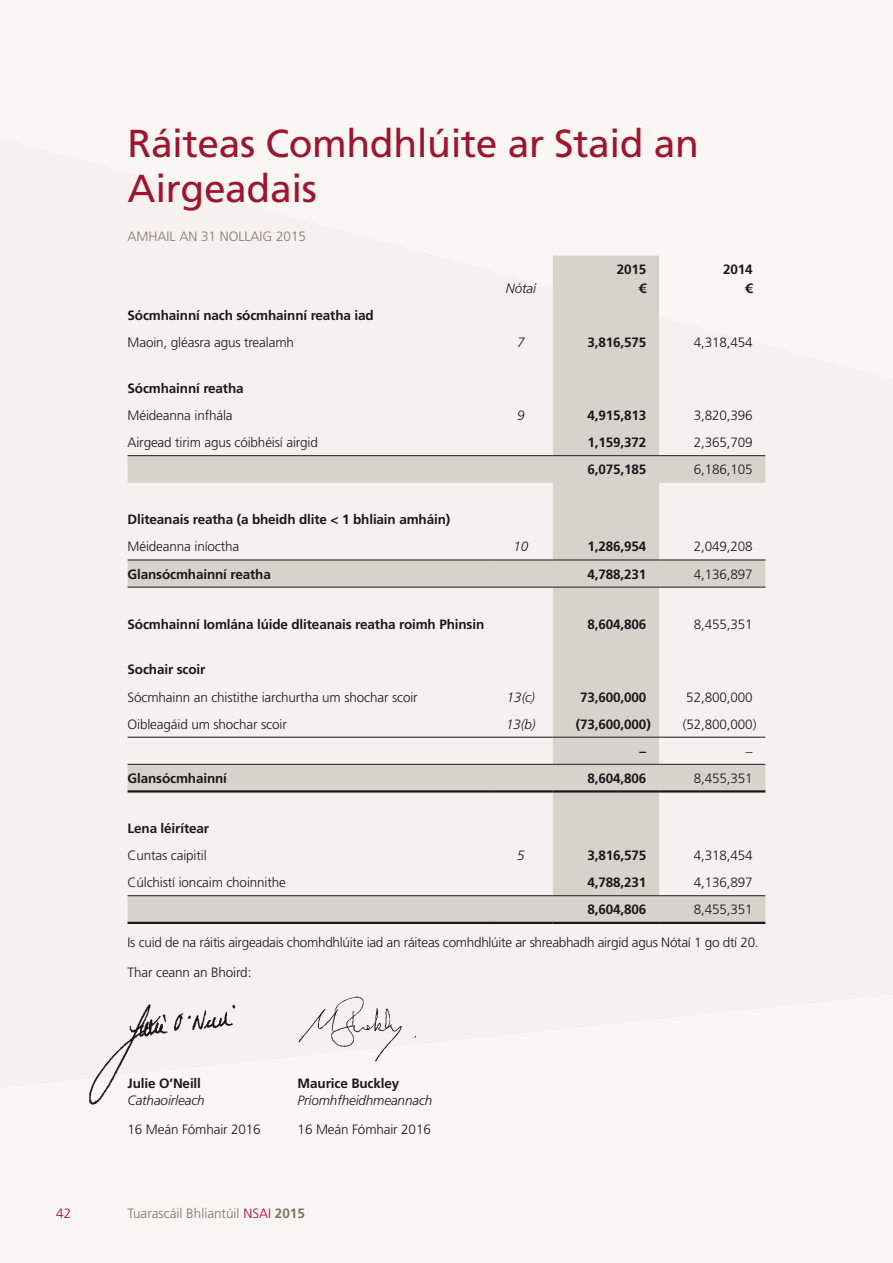
<style>
.page{position:relative;width:893px;height:1263px;background:#f9f6f4}
.page>*{position:absolute;margin:0;border:0;box-sizing:border-box;transform-origin:0 0}
.t1{font:39px/45px "Frutiger LT Std";letter-spacing:-.01em;color:#9d152e}
.t2{font:300 13.5px/29.2px "Frutiger LT Std";letter-spacing:-.01em;color:#1a171c}
.t3{font:700 13.5px "Frutiger LT Std";letter-spacing:-.01em;color:#1a171c}
.t4{font:italic 300 13.5px "Frutiger LT Std";letter-spacing:-.01em;color:#1a171c}
.t5{font:300 13.5px "Frutiger LT Std";color:#81725f}
.t6{font:300 13.5px "Frutiger LT Std";color:#867870}
.t7{font:300 13.5px "Frutiger LT Std";color:#b30034}
.s1{color:#b30034}
.s2{font-weight:700}
</style>
<div class="page">
<svg style="left:128px;top:256px;width:637px;height:666px"></svg>
<hr style="left:128px;top:455px;width:361px;height:1px;background:#1a171c">
<hr style="left:489px;top:455px;width:64px;height:1px;background:#1a171c">
<hr style="left:553px;top:455px;width:106px;height:1px;background:#1a171c">
<hr style="left:659px;top:455px;width:106px;height:1px;background:#1a171c">
<hr style="left:128px;top:560px;width:361px;height:1px;background:#1a171c">
<hr style="left:489px;top:560px;width:64px;height:1px;background:#1a171c">
<hr style="left:553px;top:560px;width:106px;height:1px;background:#1a171c">
<hr style="left:659px;top:560px;width:106px;height:1px;background:#1a171c">
<hr style="left:128px;top:737px;width:361px;height:1px;background:#1a171c">
<hr style="left:489px;top:737px;width:64px;height:1px;background:#1a171c">
<hr style="left:553px;top:737px;width:106px;height:1px;background:#1a171c">
<hr style="left:659px;top:737px;width:106px;height:1px;background:#1a171c">
<hr style="left:128px;top:764px;width:361px;height:1px;background:#1a171c">
<hr style="left:489px;top:764px;width:64px;height:1px;background:#1a171c">
<hr style="left:553px;top:764px;width:106px;height:1px;background:#1a171c">
<hr style="left:659px;top:764px;width:106px;height:1px;background:#1a171c">
<hr style="left:128px;top:790px;width:361px;height:2px;background:#1a171c">
<hr style="left:489px;top:790px;width:64px;height:2px;background:#1a171c">
<hr style="left:553px;top:790px;width:106px;height:2px;background:#1a171c">
<hr style="left:659px;top:790px;width:106px;height:2px;background:#1a171c">
<hr style="left:128px;top:895px;width:361px;height:1px;background:#1a171c">
<hr style="left:489px;top:895px;width:64px;height:1px;background:#1a171c">
<hr style="left:553px;top:895px;width:106px;height:1px;background:#1a171c">
<hr style="left:659px;top:895px;width:106px;height:1px;background:#1a171c">
<hr style="left:128px;top:922px;width:361px;height:2px;background:#1a171c">
<hr style="left:489px;top:922px;width:64px;height:2px;background:#1a171c">
<hr style="left:553px;top:922px;width:106px;height:2px;background:#1a171c">
<hr style="left:659px;top:922px;width:106px;height:2px;background:#1a171c">
<hr style="left:128px;top:587px;width:361px;height:1px;background:#1a171c">
<hr style="left:489px;top:587px;width:64px;height:1px;background:#1a171c">
<hr style="left:553px;top:587px;width:106px;height:1px;background:#1a171c">
<hr style="left:659px;top:587px;width:106px;height:1px;background:#1a171c">
<img style="left:89px;top:1004px;width:147px;height:101px">
<img style="left:298px;top:996px;width:119px;height:66px">
<h1 class="t1" style="left:128px;top:121px;width:573px">Ráiteas Comhdhlúite ar Staid an<br>Airgeadais</h1>
<p class="t6" style="left:128px;top:229px;width:180px">AMHAIL AN 31 NOLLAIG 2015</p>
<p class="t3" style="left:617px;top:262px;width:31px">2015</p>
<p class="t3" style="left:723px;top:262px;width:31px">2014</p>
<p class="t4" style="left:506px;top:280px;width:32px">Nótaí</p>
<p class="t3" style="left:639px;top:280px;width:9px">€</p>
<p class="t3" style="left:745px;top:280px;width:9px">€</p>
<p class="t3" style="left:128px;top:307px;width:248px">Sócmhainní nach sócmhainní reatha iad</p>
<p class="t2" style="left:128px;top:328px;width:168px">Maoin, gléasra agus trealamh</p>
<p class="t4" style="left:517px;top:335px;width:9px">7</p>
<p class="t3" style="left:587px;top:334px;width:60px">3,816,575</p>
<p class="t2" style="left:694px;top:328px;width:60px">4,318,454</p>
<p class="t3" style="left:128px;top:380px;width:118px">Sócmhainní reatha</p>
<p class="t2" style="left:128px;top:401px;width:107px">Méideanna infhála</p>
<p class="t4" style="left:517px;top:408px;width:9px">9</p>
<p class="t3" style="left:587px;top:407px;width:60px">4,915,813</p>
<p class="t2" style="left:694px;top:401px;width:60px">3,820,396</p>
<p class="t2" style="left:128px;top:428px;width:192px">Airgead tirim agus cóibhéisí airgid</p>
<p class="t3" style="left:587px;top:435px;width:60px">1,159,372</p>
<p class="t2" style="left:694px;top:428px;width:60px">2,365,709</p>
<p class="t3" style="left:587px;top:462px;width:60px">6,075,185</p>
<p class="t2" style="left:694px;top:455px;width:60px">6,186,105</p>
<p class="t3" style="left:128px;top:512px;width:324px">Dliteanais reatha (a bheidh dlite &lt; 1 bhliain amháin)</p>
<p class="t2" style="left:128px;top:532px;width:113px">Méideanna iníoctha</p>
<p class="t4" style="left:513px;top:539px;width:16px">10</p>
<p class="t3" style="left:587px;top:539px;width:60px">1,286,954</p>
<p class="t2" style="left:694px;top:532px;width:60px">2,049,208</p>
<p class="t3" style="left:128px;top:566px;width:145px">Glansócmhainní reatha</p>
<p class="t3" style="left:587px;top:566px;width:60px">4,788,231</p>
<p class="t2" style="left:694px;top:559px;width:60px">4,136,897</p>
<p class="t3" style="left:128px;top:616px;width:358px">Sócmhainní Iomlána lúide dliteanais reatha roimh Phinsin</p>
<p class="t3" style="left:587px;top:616px;width:60px">8,604,806</p>
<p class="t2" style="left:694px;top:609px;width:60px">8,455,351</p>
<p class="t3" style="left:128px;top:662px;width:79px">Sochair scoir</p>
<p class="t2" style="left:128px;top:682px;width:292px">Sócmhainn an chistithe iarchurtha um shochar scoir</p>
<p class="t4" style="left:507px;top:689px;width:29px">13(c)</p>
<p class="t3" style="left:580px;top:689px;width:68px">73,600,000</p>
<p class="t2" style="left:686px;top:682px;width:68px">52,800,000</p>
<p class="t2" style="left:128px;top:710px;width:161px">Oibleagáid um shochar scoir</p>
<p class="t4" style="left:506px;top:716px;width:31px">13(b)</p>
<p class="t3" style="left:576px;top:716px;width:77px">(73,600,000)</p>
<p class="t2" style="left:683px;top:710px;width:75px">(52,800,000)</p>
<p class="t3" style="left:640px;top:743px;width:8px">–</p>
<p class="t2" style="left:746px;top:737px;width:8px">–</p>
<p class="t3" style="left:128px;top:770px;width:101px">Glansócmhainní</p>
<p class="t3" style="left:587px;top:770px;width:60px">8,604,806</p>
<p class="t2" style="left:694px;top:764px;width:60px">8,455,351</p>
<p class="t3" style="left:128px;top:820px;width:83px">Lena léirítear</p>
<p class="t2" style="left:128px;top:841px;width:81px">Cuntas caipitil</p>
<p class="t4" style="left:517px;top:848px;width:9px">5</p>
<p class="t3" style="left:587px;top:847px;width:60px">3,816,575</p>
<p class="t2" style="left:694px;top:841px;width:60px">4,318,454</p>
<p class="t2" style="left:128px;top:868px;width:160px">Cúlchistí ioncaim choinnithe</p>
<p class="t3" style="left:587px;top:875px;width:60px">4,788,231</p>
<p class="t2" style="left:694px;top:868px;width:60px">4,136,897</p>
<p class="t3" style="left:587px;top:902px;width:60px">8,604,806</p>
<p class="t2" style="left:694px;top:895px;width:60px">8,455,351</p>
<p class="t2" style="left:128px;top:928px;width:633px">Is cuid de na ráitis airgeadais chomhdhlúite iad an ráiteas comhdhlúite ar shreabhadh airgid agus Nótaí 1 go dtí 20.<br>Thar ceann an Bhoird:</p>
<p class="t3" style="left:128px;top:1076px;width:75px">Julie O’Neill</p>
<p class="t3" style="left:298px;top:1076px;width:103px">Maurice Buckley</p>
<p class="t4" style="left:128px;top:1092px;width:79px">Cathaoirleach</p>
<p class="t4" style="left:298px;top:1092px;width:136px">Príomhfheidhmeannach</p>
<p class="t2" style="left:128px;top:1115px;width:135px">16 Meán Fómhair 2016</p>
<p class="t2" style="left:298px;top:1115px;width:135px">16 Meán Fómhair 2016</p>
<p class="t7" style="left:56px;top:1205px;width:17px">42</p>
<p class="t5" style="left:128px;top:1205px;width:179px">Tuarascáil Bhliantúil <span class="s1">NSAI</span> <span class="s2">2015</span></p>
</div>
